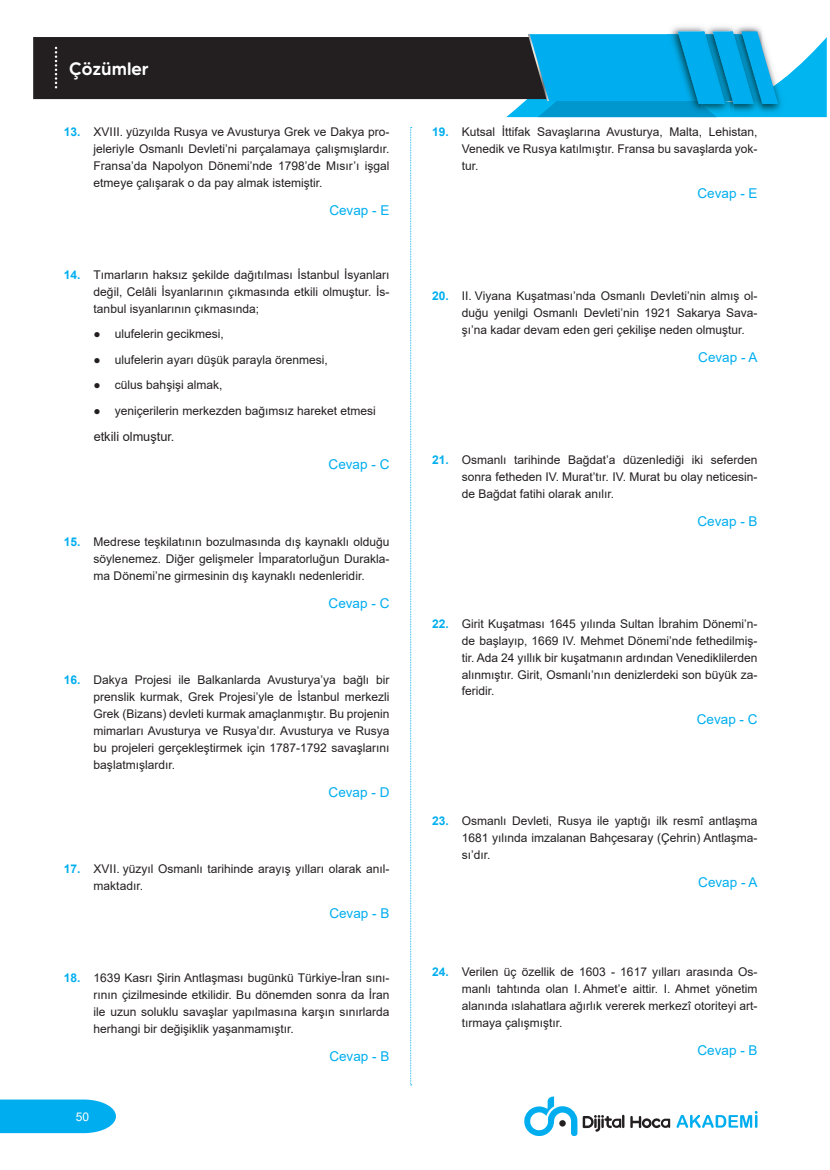
<style>
.page{position:relative;width:830px;height:1170px;background:#fff}
.page>*{position:absolute;margin:0;border:0;box-sizing:border-box;transform-origin:0 0}
.t1{font:500 18px "MADE Tommy Soft";color:#fff}
.CEVAP{font:13.5px "Arial";color:#00aeef}
.Soru_regular{font:12.75px "Arial";color:#231f20}
.t2{font:12px/17px "Arial";color:#231f20;text-align:justify}
.t3{font:12px "Arial";color:#fff}
.s1{font-weight:700;color:#00aeef}
</style>
<div class="page">
<svg style="left:0;top:1099px;width:116px;height:33px;background:#11b3f0"></svg>
<svg style="left:676px;top:1111px;width:81px;height:16px"></svg>
<svg style="left:630px;top:1116px;width:39px;height:12px"></svg>
<svg style="left:524px;top:1096px;width:100px;height:39px"></svg>
<svg style="left:410px;top:127px;width:1px;height:958px"></svg>
<div style="left:33px;top:37px;width:473px;height:62px;background:#231f20"></div>
<svg style="left:506px;top:26px;width:320px;height:91px;background:#2babda"></svg>
<svg style="left:55px;top:47px;width:2px;height:41px"></svg>
<h1 class="t1" style="left:69px;top:57px;width:81px">Çözümler</h1>
<p class="t2" style="left:94px;top:124px;width:297px;text-indent:-30px"><span class="s1">13.</span> XVIII. yüzyılda Rusya ve Avusturya Grek ve Dakya pro&shy;jeleriyle Osmanlı Devleti’ni parçalamaya çalışmışlardır.<br>Fransa’da Napolyon Dönemi’nde 1798’de Mısır’ı işgal etmeye çalışarak o da pay almak istemiştir.</p>
<p class="CEVAP" style="left:329px;top:201px;width:62px">Cevap - E</p>
<p class="t2" style="left:94px;top:266px;width:297px;text-indent:-30px"><span class="s1">14.</span> Tımarların haksız şekilde dağıtılması İstanbul İsyanları değil, Celâli İsyanlarının çıkmasında etkili olmuştur. İs&shy;tanbul isyanlarının çıkmasında;</p>
<p class="t2" style="left:94px;top:325px;width:131px">● ulufelerin gecikmesi,</p>
<p class="t2" style="left:94px;top:351px;width:236px">● ulufelerin ayarı düşük parayla örenmesi,</p>
<p class="t2" style="left:94px;top:376px;width:130px">● cülus bahşişi almak,</p>
<p class="t2" style="left:94px;top:402px;width:284px">● yeniçerilerin merkezden bağımsız hareket etmesi</p>
<p class="Soru_regular" style="left:94px;top:428px;width:82px">etkili olmuştur.</p>
<p class="CEVAP" style="left:328px;top:455px;width:62px">Cevap - C</p>
<p class="t2" style="left:94px;top:533px;width:297px;text-indent:-30px"><span class="s1">15.</span> Medrese teşkilatının bozulmasında dış kaynaklı olduğu söylenemez. Diğer gelişmeler İmparatorluğun Durakla&shy;ma Dönemi’ne girmesinin dış kaynaklı nedenleridir.</p>
<p class="CEVAP" style="left:328px;top:593px;width:62px">Cevap - C</p>
<p class="t2" style="left:94px;top:671px;width:297px;text-indent:-30px"><span class="s1">16.</span> Dakya Projesi ile Balkanlarda Avusturya’ya bağlı bir prenslik kurmak, Grek Projesi’yle de İstanbul merkezli Grek (Bizans) devleti kurmak amaçlanmıştır. Bu projenin mimarları Avusturya ve Rusya’dır. Avusturya ve Rusya bu projeleri gerçekleştirmek için 1787-1792 savaşlarını başlatmışlardır.</p>
<p class="CEVAP" style="left:328px;top:782px;width:62px">Cevap - D</p>
<p class="t2" style="left:94px;top:860px;width:297px;text-indent:-30px"><span class="s1">17.</span> XVII. yüzyıl Osmanlı tarihinde arayış yılları olarak anıl&shy;maktadır.</p>
<p class="CEVAP" style="left:329px;top:903px;width:62px">Cevap - B</p>
<p class="t2" style="left:94px;top:968px;width:297px;text-indent:-30px"><span class="s1">18.</span> 1639 Kasrı Şirin Antlaşması bugünkü Türkiye-İran sını&shy;rının çizilmesinde etkilidir. Bu dönemden sonra da İran ile uzun soluklu savaşlar yapılmasına karşın sınırlarda herhangi bir değişiklik yaşanmamıştır.</p>
<p class="CEVAP" style="left:329px;top:1046px;width:62px">Cevap - B</p>
<p class="t3" style="left:76px;top:1108px;width:15px">50</p>
<p class="t2" style="left:461px;top:124px;width:297px;text-indent:-30px"><span class="s1">19.</span> Kutsal İttifak Savaşlarına Avusturya, Malta, Lehistan, Venedik ve Rusya katılmıştır. Fransa bu savaşlarda yok&shy;tur.</p>
<p class="CEVAP" style="left:697px;top:184px;width:62px">Cevap - E</p>
<p class="t2" style="left:461px;top:287px;width:297px;text-indent:-30px"><span class="s1">20.</span> II. Viyana Kuşatması’nda Osmanlı Devleti’nin almış ol&shy;duğu yenilgi Osmanlı Devleti’nin 1921 Sakarya Sava&shy;şı’na kadar devam eden geri çekilişe neden olmuştur.</p>
<p class="CEVAP" style="left:698px;top:348px;width:61px">Cevap - A</p>
<p class="t2" style="left:461px;top:451px;width:297px;text-indent:-30px"><span class="s1">21.</span> Osmanlı tarihinde Bağdat’a düzenlediği iki seferden sonra fetheden IV. Murat’tır. IV. Murat bu olay neticesin&shy;de Bağdat fatihi olarak anılır.</p>
<p class="CEVAP" style="left:697px;top:511px;width:62px">Cevap - B</p>
<p class="t2" style="left:461px;top:615px;width:297px;text-indent:-30px"><span class="s1">22.</span> Girit Kuşatması 1645 yılında Sultan İbrahim Dönemi’n&shy;de başlayıp, 1669 IV. Mehmet Dönemi’nde fethedilmiş&shy;tir. Ada 24 yıllık bir kuşatmanın ardından Venediklilerden alınmıştır. Girit, Osmanlı’nın denizlerdeki son büyük za&shy;feridir.</p>
<p class="CEVAP" style="left:696px;top:709px;width:62px">Cevap - C</p>
<p class="t2" style="left:461px;top:812px;width:297px;text-indent:-30px"><span class="s1">23.</span> Osmanlı Devleti, Rusya ile yaptığı ilk resmî antlaşma 1681 yılında imzalanan Bahçesaray (Çehrin) Antlaşma&shy;sı’dır.</p>
<p class="CEVAP" style="left:698px;top:873px;width:61px">Cevap - A</p>
<p class="t2" style="left:461px;top:963px;width:297px;text-indent:-30px"><span class="s1">24.</span> Verilen üç özellik de 1603 - 1617 yılları arasında Os&shy;manlı tahtında olan I. Ahmet’e aittir. I. Ahmet yönetim alanında ıslahatlara ağırlık vererek merkezî otoriteyi art&shy;tırmaya çalışmıştır.</p>
<p class="CEVAP" style="left:697px;top:1041px;width:62px">Cevap - B</p>
</div>
